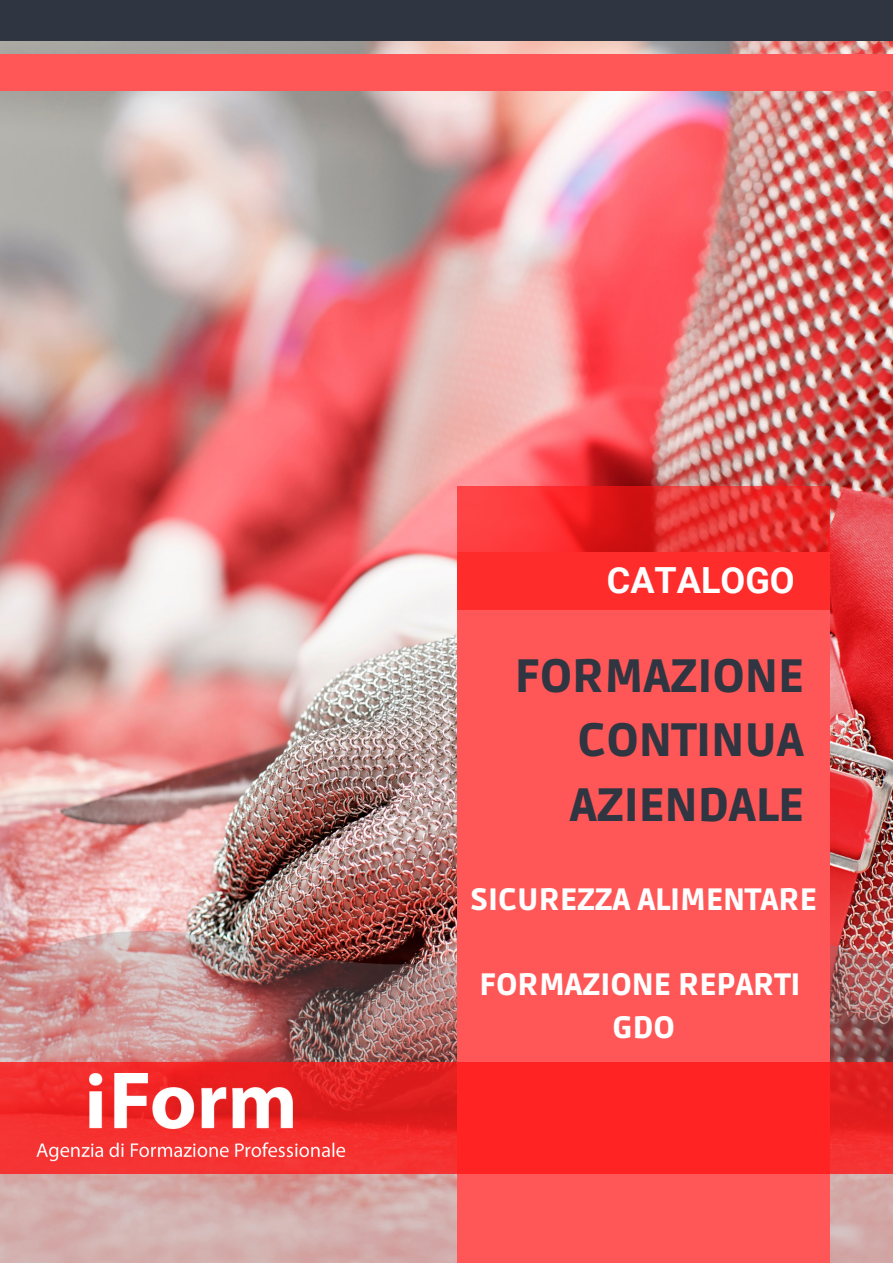
<style>
.page{position:relative;width:893px;height:1263px;background:#fff}
.page>*{position:absolute;margin:0;border:0;box-sizing:border-box;transform-origin:0 0}
.t1{font:900 46.5px/64.7px "Ruda";color:#303542;text-align:justify}
.t2{font:700 36px "Roboto";color:#fff}
.t3{font:900 30.75px "Ruda";color:#fff}
</style>
<div class="page">
<img style="left:0;top:41px;width:893px;height:882px">
<img style="left:0;top:923px;width:893px;height:340px">
<div style="left:458px;top:552px;width:372px;height:711px;background:#ff5757"></div>
<svg style="left:458px;top:486px;width:372px;height:124px;background:#f42d2d"></svg>
<svg style="left:0;top:1062px;width:893px;height:112px;background:#f72525"></svg>
<div style="left:0;top:54px;width:893px;height:36px;background:#ff5757"></div>
<div style="left:0;top:0;width:893px;height:41px;background:#303542"></div>
<img style="left:37px;top:1073px;width:308px;height:89px">
<p class="t2" style="left:607px;top:559px;width:189px">CATALOGO</p>
<p class="t1" style="left:570px;top:645px;width:235px;text-indent:-56px">FORMAZIONE CONTINUA AZIENDALE</p>
<p class="t3" style="left:470px;top:881px;width:348px">SICUREZZA ALIMENTARE</p>
<p class="t3" style="left:479px;top:967px;width:322px">FORMAZIONE REPARTI</p>
<p class="t3" style="left:612px;top:1010px;width:64px">GDO</p>
</div>
